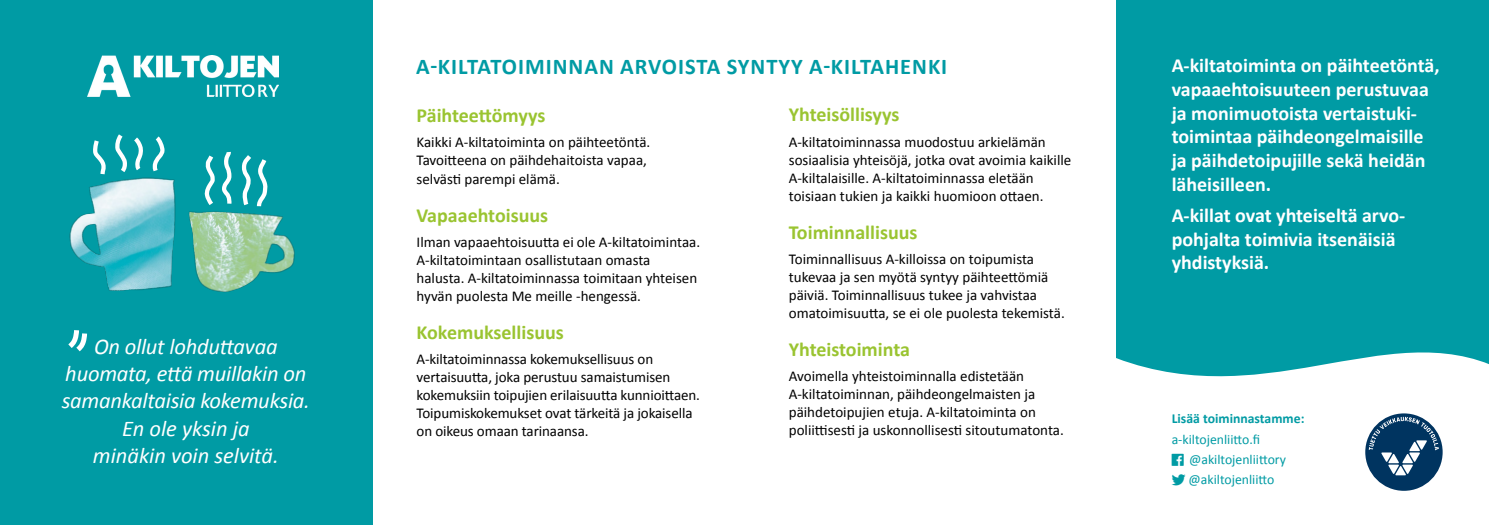
<style>
.page{position:relative;width:1489px;height:525px;background:#fff}
.page>*{position:absolute;margin:0;border:0;box-sizing:border-box;transform-origin:0 0}
.t1{font:italic 22.5px/27px "Calibri";letter-spacing:-.01em;color:#fff;text-align:center}
.t2{font:700 22.5px "Calibri";letter-spacing:.045em;color:#009ba4}
.t3{font:700 20px/23.8px "Calibri";color:#fff}
.t4{font:700 20px "Calibri";color:#9ac431}
.t5{font:15px/18px "Calibri";color:#000}
.t6{font:13.75px "Calibri";color:#009ba4}
.t7{font:700 13.75px "Calibri";color:#009ba4}
</style>
<div class="page">
<div style="left:1116px;top:0;width:372px;height:524px;background:#009ba4"></div>
<svg style="left:1116px;top:352px;width:372px;height:94px;background:#d9f0f1"></svg>
<div style="left:1075px;top:446px;width:413px;height:78px;background:#fff"></div>
<div style="left:0;top:0;width:372px;height:524px;background:#009ba4"></div>
<img style="left:87px;top:56px;width:191px;height:40px">
<svg style="left:1365px;top:413px;width:77px;height:77px;background:#547694"></svg>
<img style="left:162px;top:141px;width:133px;height:152px">
<svg style="left:201px;top:147px;width:70px;height:63px"></svg>
<svg style="left:68px;top:134px;width:94px;height:218px"></svg>
<h1 class="t1" style="left:62px;top:332px;width:250px">On ollut lohduttavaa huomata, että muillakin on samankaltaisia kokemuksia.<br>En ole yksin ja<br>minäkin voin selvitä.</h1>
<h1 class="t2" style="left:416px;top:52px;width:532px">A-KILTATOIMINNAN ARVOISTA SYNTYY A-KILTAHENKI</h1>
<h2 class="t3" style="left:1171px;top:54px;width:269px">A-kiltatoiminta on päihteetöntä, vapaaehtoisuuteen perustuvaa ja monimuotoista vertaistuki&shy;toimintaa päihdeongelmaisille ja päihdetoipujille sekä heidän läheisilleen.</h2>
<h2 class="t3" style="left:1171px;top:203px;width:235px">A-killat ovat yhteiseltä arvo&shy;pohjalta toimivia itsenäisiä yhdistyksiä.</h2>
<h2 class="t4" style="left:788px;top:102px;width:112px">Yhteisöllisyys</h2>
<p class="t5" style="left:788px;top:132px;width:284px">A-kiltatoiminnassa muodostuu arkielämän sosiaalisia yhteisöjä, jotka ovat avoimia kaikille A-kiltalaisille. A-kiltatoiminnassa eletään toisiaan tukien ja kaikki huomioon ottaen.</p>
<h2 class="t4" style="left:788px;top:219px;width:130px">Toiminnallisuus</h2>
<p class="t5" style="left:788px;top:250px;width:277px">Toiminnallisuus A-killoissa on toipumista tukevaa ja sen myötä syntyy päihteettömiä päiviä. Toiminnallisuus tukee ja vahvistaa omatoimisuutta, se ei ole puolesta tekemistä.</p>
<h2 class="t4" style="left:788px;top:336px;width:123px">Yhteistoiminta</h2>
<p class="t5" style="left:788px;top:367px;width:276px">Avoimella yhteistoiminnalla edistetään A-kiltatoiminnan, päihdeongelmaisten ja päihdetoipujien etuja. A-kiltatoiminta on poliittisesti ja uskonnollisesti sitoutumatonta.</p>
<h2 class="t4" style="left:416px;top:103px;width:130px">Päihteettömyys</h2>
<p class="t5" style="left:416px;top:133px;width:235px">Kaikki A-kiltatoiminta on päihteetöntä.<br>Tavoitteena on päihdehaitoista vapaa, selvästi parempi elämä.</p>
<h2 class="t4" style="left:416px;top:202px;width:133px">Vapaaehtoisuus</h2>
<p class="t5" style="left:416px;top:233px;width:285px">Ilman vapaaehtoisuutta ei ole A-kiltatoimintaa.<br>A-kiltatoimintaan osallistutaan omasta halusta. A-kiltatoiminnassa toimitaan yhteisen hyvän puolesta Me meille -hengessä.</p>
<h2 class="t4" style="left:416px;top:319px;width:149px">Kokemuksellisuus</h2>
<p class="t5" style="left:416px;top:350px;width:285px">A-kiltatoiminnassa kokemuksellisuus on vertaisuutta, joka perustuu samaistumisen kokemuksiin toipujien erilaisuutta kunnioittaen.<br>Toipumiskokemukset ovat tärkeitä ja jokaisella on oikeus omaan tarinaansa.</p>
<p class="t7" style="left:1171px;top:410px;width:134px">Lisää toiminnastamme:</p>
<p class="t6" style="left:1171px;top:430px;width:90px">a-kiltojenliitto.fi</p>
<p class="t6" style="left:1171px;top:450px;width:116px">□□ @akiltojenliittory</p>
<p class="t6" style="left:1171px;top:470px;width:104px">▼▼▼ @akiltojenliitto</p>
</div>
